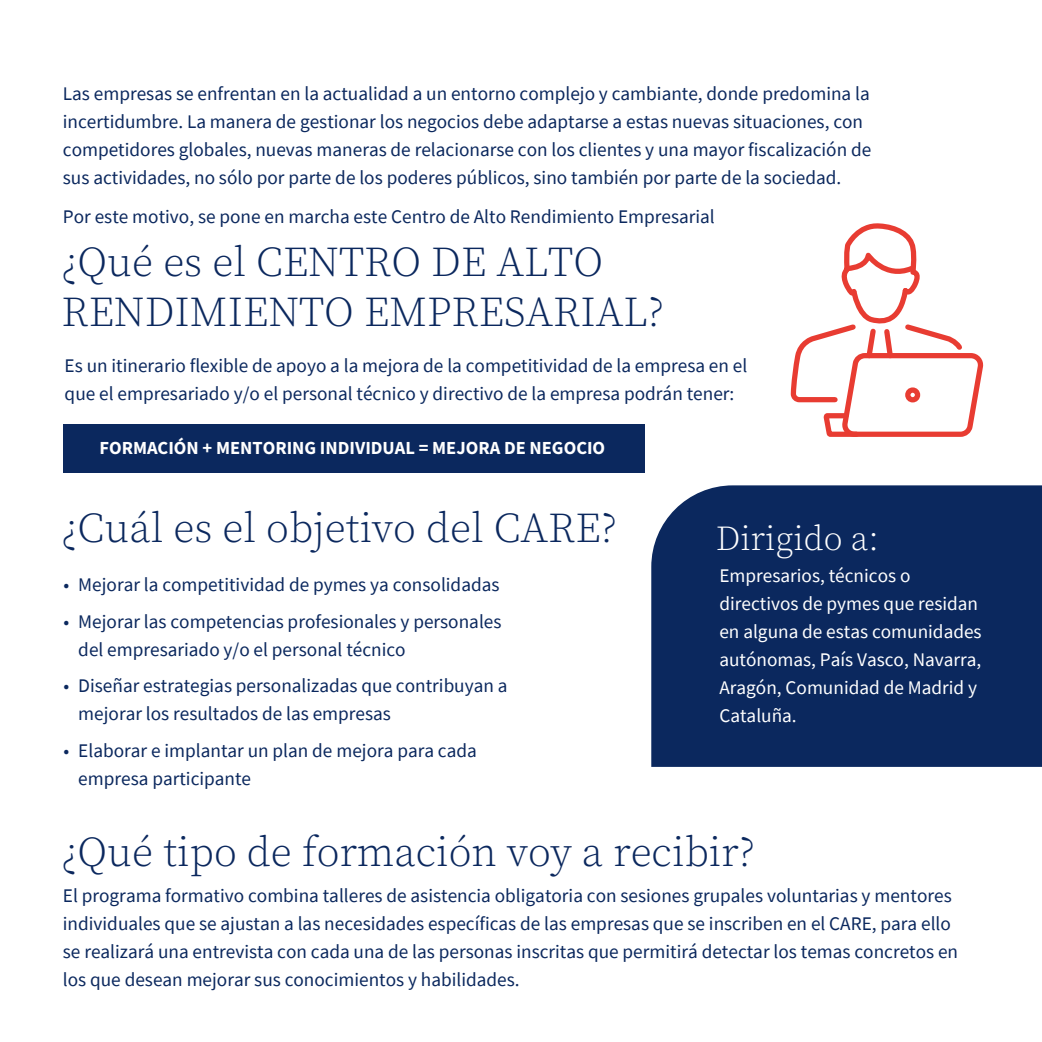
<style>
.page{position:relative;width:1042px;height:1042px;background:#fff}
.page>*{position:absolute;margin:0;border:0;box-sizing:border-box;transform-origin:0 0}
.t1{font:300 42px/50.4px "Source Serif Pro";color:#0b285e}
.t2{font:300 34.65px "Source Serif Pro";color:#fff}
.t3{font:19.25px/28px "Source Sans Pro";color:#0b285e}
.t4{font:19.25px/28px "Source Sans Pro";color:#fff}
.t5{font:700 18.38px "Source Sans Pro";color:#fff}
</style>
<div class="page">
<div style="left:651px;top:485px;width:391px;height:282px;background:#0b285e"></div>
<div style="left:63px;top:424px;width:581px;height:49px;background:#0b285e"></div>
<svg style="left:790px;top:223px;width:192px;height:214px"></svg>
<div style="left:905px;top:387px;width:15px;height:15px;border:5px solid #e83c32;border-radius:50%"></div>
<p class="t3" style="left:63px;top:80px;width:810px">Las empresas se enfrentan en la actualidad a un entorno complejo y cambiante, donde predomina la incertidumbre. La manera de gestionar los negocios debe adaptarse a estas nuevas situaciones, con competidores globales, nuevas maneras de relacionarse con los clientes y una mayor fiscalización de sus actividades, no sólo por parte de los poderes públicos, sino también por parte de la sociedad.</p>
<p class="t3" style="left:63px;top:202px;width:653px">Por este motivo, se pone en marcha este Centro de Alto Rendimiento Empresarial</p>
<h1 class="t1" style="left:61px;top:237px;width:604px">¿Qué es el CENTRO DE ALTO<br>RENDIMIENTO EMPRESARIAL?</h1>
<p class="t3" style="left:65px;top:351px;width:684px">Es un itinerario flexible de apoyo a la mejora de la competitividad de la empresa en el que el empresariado y/o el personal técnico y directivo de la empresa podrán tener:</p>
<p class="t5" style="left:99px;top:435px;width:507px">FORMACIÓN + MENTORING INDIVIDUAL = MEJORA DE NEGOCIO</p>
<h1 class="t1" style="left:61px;top:503px;width:557px">¿Cuál es el objetivo del CARE?</h1>
<p class="t3" style="left:63px;top:570px;width:437px">• Mejorar la competitividad de pymes ya consolidadas</p>
<p class="t3" style="left:78px;top:607px;width:425px;text-indent:-15px">• Mejorar las competencias profesionales y personales del empresariado y/o el personal técnico</p>
<p class="t3" style="left:78px;top:672px;width:431px;text-indent:-15px">• Diseñar estrategias personalizadas que contribuyan a mejorar los resultados de las empresas</p>
<p class="t3" style="left:78px;top:737px;width:400px;text-indent:-15px">• Elaborar e implantar un plan de mejora para cada empresa participante</p>
<h2 class="t2" style="left:716px;top:516px;width:164px">Dirigido a:</h2>
<p class="t4" style="left:719px;top:561px;width:264px">Empresarios, técnicos o directivos de pymes que residan en alguna de estas comunidades autónomas, País Vasco, Navarra,<br>Aragón, Comunidad de Madrid y<br>Cataluña.</p>
<h1 class="t1" style="left:61px;top:828px;width:695px">¿Qué tipo de formación voy a recibir?</h1>
<p class="t3" style="left:63px;top:881px;width:897px">El programa formativo combina talleres de asistencia obligatoria con sesiones grupales voluntarias y mentores individuales que se ajustan a las necesidades específicas de las empresas que se inscriben en el CARE, para ello se realizará una entrevista con cada una de las personas inscritas que permitirá detectar los temas concretos en los que desean mejorar sus conocimientos y habilidades.</p>
</div>
